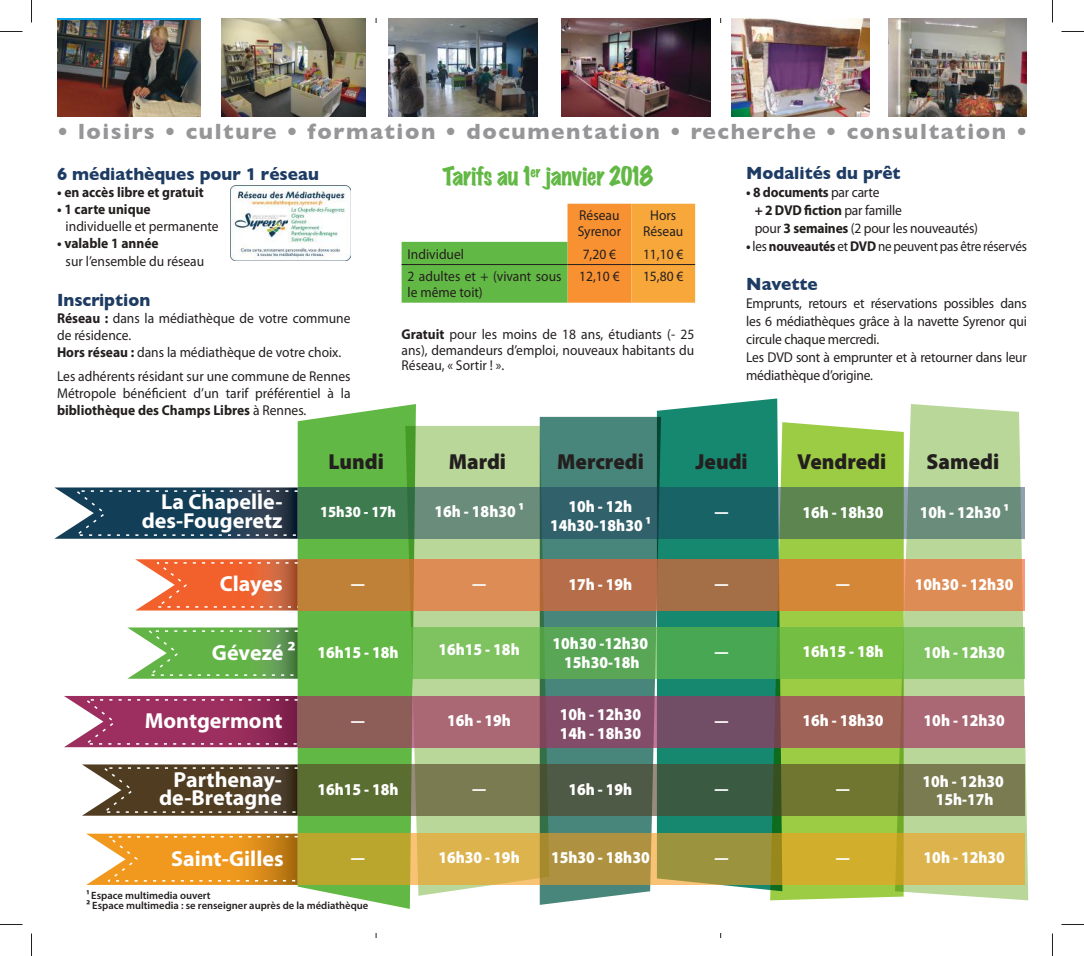
<style>
.page{position:relative;width:1084px;height:956px;background:#fff}
.page>*{position:absolute;margin:0;border:0;box-sizing:border-box;transform-origin:0 0}
.t1{font:23.1px "Marker Felt Wide";letter-spacing:-.01em;color:#62b844;scale:.92 1}
.t2{font:700 22.5px "Gill Sans";letter-spacing:.07em;color:#969698}
.t3{font:700 21.75px/18.8px "Myriad Pro";color:#fff;text-align:right}
.t4{font:900 21.75px "Myriad Pro";color:#241f1f}
.t5{font:700 18px "Gill Sans";color:#1e3c63;scale:.95 1}
.t6{font:900 16.65px/18.6px "Myriad Pro";color:#fff;text-align:center;scale:.91 1}
.t7{font:900 15.6px "Myriad Pro";color:#fff;scale:.91 1}
.t8{font:14.25px/18px "Myriad Pro";color:#241f1f;scale:.95 1}
.t9{font:700 14.25px "Myriad Pro";color:#241f1f;scale:.95 1}
.t10{font:14.25px "Myriad Pro";color:#241f1f;scale:.92 1}
.t11{font:600 10.65px/10.6px "Myriad Pro";color:#241f1f}
.s1{font-family:"Myriad Pro";font-weight:900}
.s2{font-weight:700}
</style>
<div class="page">
<svg style="left:298px;top:404px;width:118px;height:505px;background:#74bf58"></svg>
<svg style="left:405px;top:426px;width:135px;height:470px;background:#b4d495"></svg>
<svg style="left:540px;top:417px;width:117px;height:488px;background:#528a7f"></svg>
<svg style="left:657px;top:398px;width:121px;height:492px;background:#258d76"></svg>
<svg style="left:770px;top:422px;width:125px;height:478px;background:#95c64e"></svg>
<svg style="left:895px;top:404px;width:133px;height:496px;background:#bfd99f"></svg>
<svg style="left:127px;top:627px;width:171px;height:52px;background:#78b863"></svg>
<svg style="left:64px;top:696px;width:234px;height:51px;background:#a2436d"></svg>
<svg style="left:82px;top:764px;width:216px;height:52px;background:#65553f"></svg>
<svg style="left:86px;top:834px;width:211px;height:51px;background:#e99f37"></svg>
<svg style="left:135px;top:559px;width:163px;height:51px;background:#e9794f"></svg>
<svg style="left:54px;top:487px;width:244px;height:52px;background:#345368"></svg>
<svg style="left:298px;top:487px;width:726px;height:52px;background:#497a66"></svg>
<svg style="left:298px;top:559px;width:726px;height:51px;background:#c77f46"></svg>
<svg style="left:298px;top:627px;width:726px;height:52px;background:#69b652"></svg>
<svg style="left:298px;top:696px;width:726px;height:51px;background:#935d66"></svg>
<svg style="left:298px;top:764px;width:726px;height:52px;background:#616d41"></svg>
<svg style="left:297px;top:834px;width:727px;height:51px;background:#c3a53e"></svg>
<svg style="left:57px;top:19px;width:144px;height:2px"></svg>
<img style="left:57px;top:21px;width:144px;height:96px">
<img style="left:389px;top:19px;width:148px;height:98px">
<img style="left:731px;top:19px;width:138px;height:98px">
<img style="left:222px;top:19px;width:143px;height:98px">
<img style="left:561px;top:19px;width:149px;height:98px">
<img style="left:888px;top:19px;width:138px;height:98px">
<svg style="left:401px;top:204px;width:294px;height:99px"></svg>
<hr style="left:401px;top:264px;width:166px;height:1px;background:#241f1f">
<hr style="left:567px;top:264px;width:64px;height:1px;background:#241f1f">
<hr style="left:631px;top:264px;width:64px;height:1px;background:#241f1f">
<img style="left:230px;top:185px;width:120px;height:76px">
<svg style="left:0;top:31px;width:22px;height:1px"></svg>
<svg style="left:1061px;top:31px;width:22px;height:1px"></svg>
<svg style="left:0;top:924px;width:22px;height:1px"></svg>
<svg style="left:1061px;top:924px;width:22px;height:1px"></svg>
<svg style="left:31px;top:0;width:1px;height:22px"></svg>
<svg style="left:31px;top:933px;width:1px;height:23px"></svg>
<svg style="left:1052px;top:0;width:1px;height:22px"></svg>
<svg style="left:1052px;top:933px;width:1px;height:23px"></svg>
<h2 class="t2" style="left:57px;top:119px;width:971px">• loisirs • culture • formation • documentation • recherche • consultation •</h2>
<p class="t5" style="left:57px;top:163px;width:277px">6 médiathèques pour <span class="s1">1</span> réseau</p>
<p class="t9" style="left:57px;top:183px;width:156px">• en accès libre et gratuit</p>
<p class="t9" style="left:57px;top:200px;width:100px">• 1 carte unique</p>
<p class="t8" style="left:66px;top:217px;width:162px">individuelle et permanente</p>
<p class="t9" style="left:57px;top:234px;width:109px">• valable 1 année</p>
<p class="t8" style="left:66px;top:252px;width:147px">sur l’ensemble du réseau</p>
<p class="t5" style="left:57px;top:289px;width:100px">Inscription</p>
<p class="t8" style="left:57px;top:309px;width:310px;line-height:17.1px"><span class="s2">Réseau :</span> dans la médiathèque de votre commune de résidence.<br><span class="s2">Hors réseau :</span> dans la médiathèque de votre choix.</p>
<p class="t8" style="left:57px;top:367px;width:310px;line-height:17.1px;text-align:justify">Les adhérents résidant sur une commune de Rennes Métropole bénéficient d’un tarif préférentiel à la <span class="s2">bibliothèque des Champs Libres</span> à Rennes.</p>
<h1 class="t1" style="left:443px;top:164px;width:230px">Tarifs au 1<sup>er</sup> janvier 2018</h1>
<p class="t8" style="left:577px;top:208px;width:47px;line-height:15.5px">Réseau<br>Syrenor</p>
<p class="t8" style="left:643px;top:208px;width:44px;line-height:15.5px;text-align:center">Hors<br>Réseau</p>
<p class="t8" style="left:407px;top:245px;width:61px">Individuel</p>
<p class="t8" style="left:582px;top:245px;width:37px">7,20 €</p>
<p class="t8" style="left:643px;top:245px;width:44px">11,10 €</p>
<p class="t8" style="left:407px;top:268px;width:163px;line-height:15.5px">2 adultes et + (vivant sous le même toit)</p>
<p class="t8" style="left:579px;top:267px;width:44px">12,10 €</p>
<p class="t8" style="left:643px;top:267px;width:44px">15,80 €</p>
<p class="t8" style="left:401px;top:326px;width:310px;line-height:15.5px;text-align:justify"><span class="s2">Gratuit</span> pour les moins de 18 ans, étudiants (- 25 ans), demandeurs d’emploi, nouveaux habitants du Réseau, « Sortir ! ».</p>
<p class="t5" style="left:746px;top:162px;width:164px">Modalités du prêt</p>
<p class="t8" style="left:754px;top:183px;width:237px;text-indent:-9px"><span class="s2">• 8 documents</span> par carte<br><span class="s2">+ 2 DVD fiction</span> par famille<br>pour <span class="s2">3 semaines</span> (2 pour les nouveautés)</p>
<p class="t10" style="left:746px;top:237px;width:307px"><span class="s2">•</span> les <span class="s2">nouveautés</span> et <span class="s2">DVD</span> ne peuvent pas être réservés</p>
<p class="t5" style="left:746px;top:274px;width:77px">Navette</p>
<p class="t8" style="left:746px;top:294px;width:297px">Emprunts, retours et réservations possibles dans les 6 médiathèques grâce à la navette Syrenor qui circule chaque mercredi.<br>Les DVD sont à emprunter et à retourner dans leur médiathèque d’origine.</p>
<h3 class="t4" style="left:328px;top:448px;width:57px">Lundi</h3>
<h3 class="t4" style="left:449px;top:448px;width:59px">Mardi</h3>
<h3 class="t4" style="left:557px;top:448px;width:88px">Mercredi</h3>
<h3 class="t4" style="left:695px;top:448px;width:54px">Jeudi</h3>
<h3 class="t4" style="left:797px;top:448px;width:91px">Vendredi</h3>
<h3 class="t4" style="left:926px;top:448px;width:74px">Samedi</h3>
<h3 class="t3" style="left:142px;top:491px;width:142px">La Chapelle&shy;des-Fougeretz</h3>
<p class="t7" style="left:320px;top:501px;width:85px">15h30 - 17h</p>
<p class="t6" style="left:434px;top:501px;width:99px">16h - 18h30 1</p>
<p class="t6" style="left:550px;top:496px;width:112px">10h - 12h<br>14h30-18h30 1</p>
<p class="t7" style="left:714px;top:501px;width:17px">—</p>
<p class="t6" style="left:802px;top:502px;width:91px">16h - 18h30</p>
<p class="t6" style="left:919px;top:502px;width:99px">10h - 12h30 1</p>
<h3 class="t3" style="left:220px;top:574px;width:64px">Clayes</h3>
<p class="t7" style="left:351px;top:573px;width:17px">—</p>
<p class="t7" style="left:472px;top:573px;width:17px">—</p>
<p class="t6" style="left:568px;top:574px;width:72px">17h - 19h</p>
<p class="t7" style="left:714px;top:573px;width:17px">—</p>
<p class="t7" style="left:835px;top:573px;width:17px">—</p>
<p class="t6" style="left:914px;top:574px;width:110px">10h30 - 12h30</p>
<h3 class="t3" style="left:212px;top:642px;width:85px">Gévezé 2</h3>
<p class="t6" style="left:317px;top:642px;width:91px">16h15 - 18h</p>
<p class="t6" style="left:438px;top:640px;width:91px">16h15 - 18h</p>
<p class="t6" style="left:552px;top:634px;width:107px">10h30 -12h30<br>15h30-18h</p>
<p class="t7" style="left:714px;top:641px;width:17px">—</p>
<p class="t6" style="left:802px;top:642px;width:91px">16h15 - 18h</p>
<p class="t6" style="left:923px;top:642px;width:91px">10h - 12h30</p>
<h3 class="t3" style="left:145px;top:711px;width:139px">Montgermont</h3>
<h3 class="t3" style="left:159px;top:769px;width:124px">Parthenay&shy;de-Bretagne</h3>
<p class="t7" style="left:351px;top:710px;width:17px">—</p>
<p class="t6" style="left:447px;top:711px;width:72px">16h - 19h</p>
<p class="t6" style="left:559px;top:704px;width:91px;text-align:left">10h - 12h30<br>14h - 18h30</p>
<p class="t7" style="left:714px;top:710px;width:17px">—</p>
<p class="t6" style="left:802px;top:711px;width:91px">16h - 18h30</p>
<p class="t6" style="left:923px;top:711px;width:91px">10h - 12h30</p>
<p class="t6" style="left:317px;top:779px;width:91px">16h15 - 18h</p>
<p class="t7" style="left:472px;top:778px;width:17px">—</p>
<p class="t6" style="left:568px;top:779px;width:72px">16h - 19h</p>
<p class="t7" style="left:714px;top:778px;width:17px">—</p>
<p class="t7" style="left:835px;top:778px;width:17px">—</p>
<p class="t6" style="left:922px;top:771px;width:91px">10h - 12h30<br>15h-17h</p>
<h3 class="t3" style="left:171px;top:848px;width:114px">Saint-Gilles</h3>
<p class="t7" style="left:351px;top:848px;width:17px">—</p>
<p class="t6" style="left:438px;top:848px;width:91px">16h30 - 19h</p>
<p class="t6" style="left:551px;top:848px;width:110px">15h30 - 18h30</p>
<p class="t7" style="left:714px;top:848px;width:17px">—</p>
<p class="t7" style="left:835px;top:848px;width:17px">—</p>
<p class="t6" style="left:923px;top:848px;width:91px">10h - 12h30</p>
<p class="t11" style="left:86px;top:890px;width:283px"><span class="s2">1</span> Espace multimedia ouvert<br><span class="s2">2</span> Espace multimedia : se renseigner auprès de la médiathèque</p>
</div>
